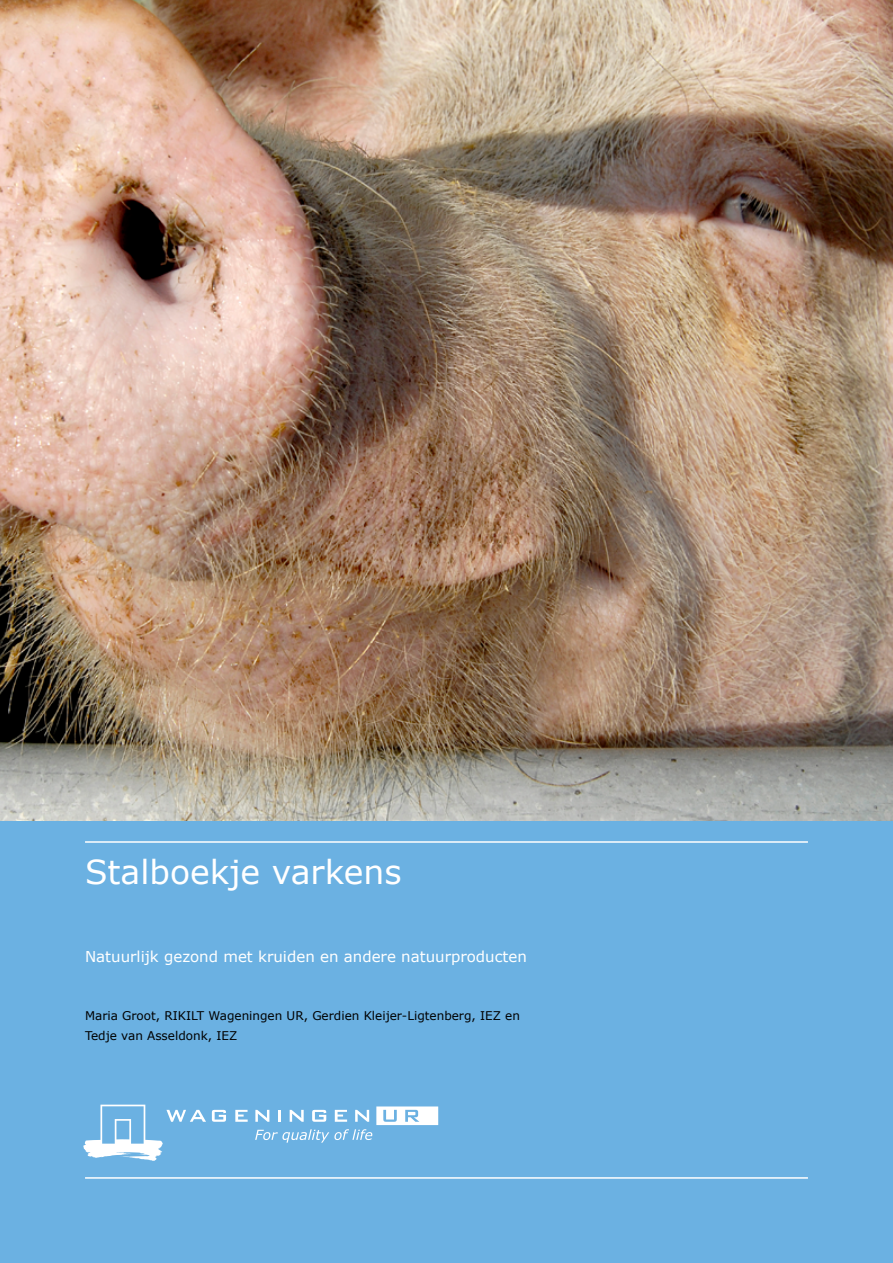
<style>
.page{position:relative;width:893px;height:1263px;background:#fff}
.page>*{position:absolute;margin:0;border:0;box-sizing:border-box;transform-origin:0 0}
.t1{font:33px "Verdana";color:#fff}
.t2{font:15px "Verdana";color:#fff}
.t3{font:12px/19.5px "Verdana";color:#000}
</style>
<div class="page">
<div style="left:0;top:821px;width:893px;height:442px;background:#6bb1e2"></div>
<hr style="left:85px;top:1177px;width:723px;height:2px;background:#fff">
<hr style="left:85px;top:841px;width:723px;height:2px;background:#fff">
<svg style="left:212px;top:1110px;width:14px;height:12px"></svg>
<svg style="left:235px;top:1110px;width:13px;height:12px"></svg>
<svg style="left:255px;top:1106px;width:183px;height:37px"></svg>
<svg style="left:83px;top:1104px;width:123px;height:57px"></svg>
<img style="left:0;top:0;width:893px;height:821px">
<h1 class="t1" style="left:85px;top:849px;width:318px">Stalboekje varkens</h1>
<p class="t2" style="left:85px;top:946px;width:443px">Natuurlijk gezond met kruiden en andere natuurproducten</p>
<p class="t3" style="left:85px;top:1006px;width:436px">Maria Groot, RIKILT Wageningen UR, Gerdien Kleijer-Ligtenberg, IEZ en<br>Tedje van Asseldonk, IEZ</p>
</div>
